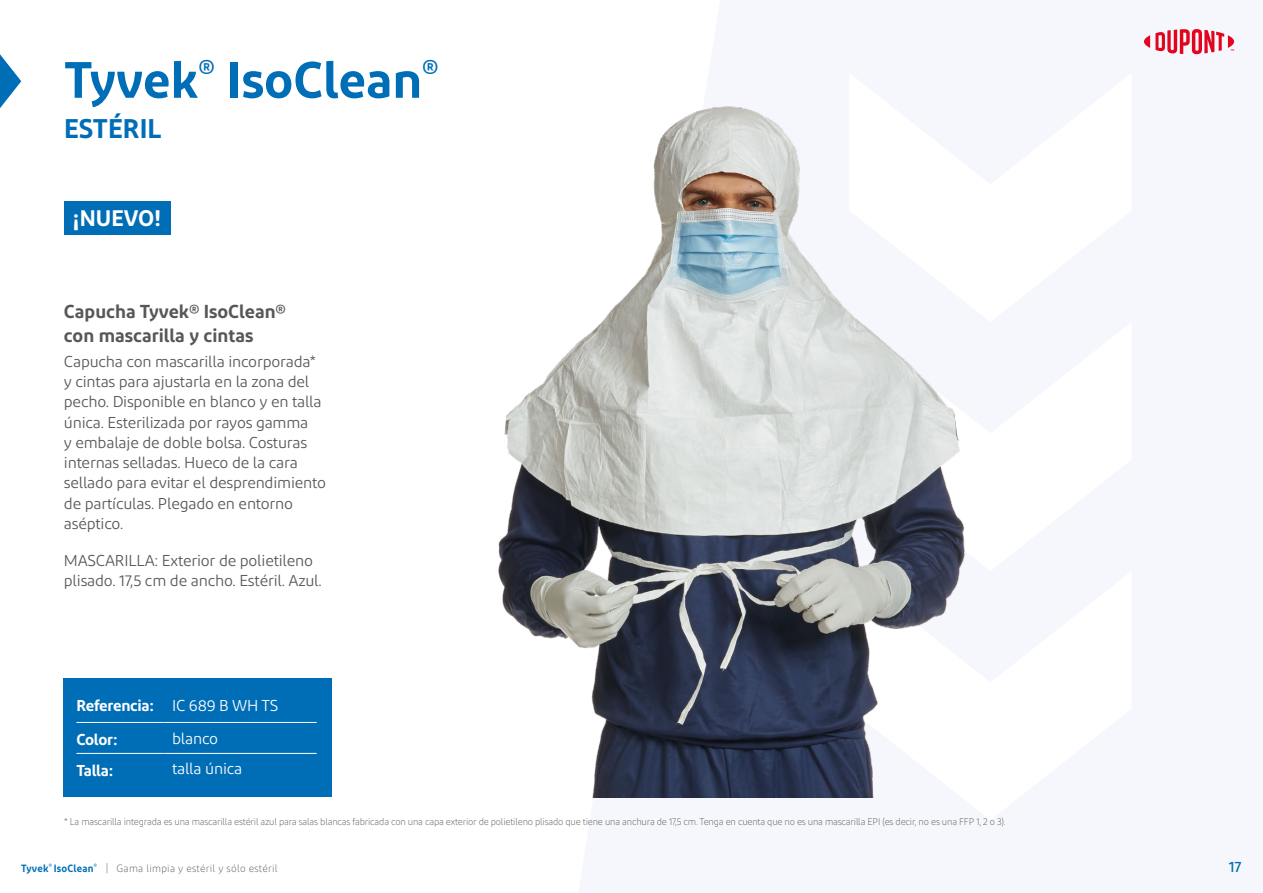
<style>
.page{position:relative;width:1263px;height:893px;background:#fff}
.page>*{position:absolute;margin:0;border:0;box-sizing:border-box;transform-origin:0 0}
.Titre_Garment___Acce{font:600 51px "Diodrum";color:#006eb7}
.Titre_Garment___Acce-2{font:600 27px "Diodrum";color:#006eb7}
.t1{font:600 22.5px "Diodrum";color:#fff}
.Sous-titre_niv2{font:600 18.75px/24px "Diodrum";color:#575756}
.Texte_gauche{font:15.75px/20.2px "Diodrum";letter-spacing:-.015em;color:#575756}
.Texte_gauche-2{font:15.75px "Diodrum";letter-spacing:-.015em;color:#fff}
.Texte_gauche-3{font:600 15.75px "Diodrum";letter-spacing:-.015em;color:#fff}
.t2{font:500 15px "Diodrum";color:#006eb7}
.t3{font:300 10.5px "Diodrum";letter-spacing:.025em;color:#575756;scale:.95 1}
.t4{font:600 10.5px "Diodrum";letter-spacing:.025em;color:#006eb7;scale:.95 1}
.Note_bas_de_page{font:300 9.75px "Diodrum";letter-spacing:-.02em;color:#575756;scale:.95 1}
</style>
<div class="page">
<svg style="left:0;top:54px;width:21px;height:54px"></svg>
<div style="left:64px;top:678px;width:268px;height:119px;background:#006eb7"></div>
<hr style="left:76px;top:722px;width:88px;height:1px;background:#fff">
<hr style="left:164px;top:722px;width:153px;height:1px;background:#fff">
<hr style="left:76px;top:753px;width:88px;height:1px;background:#fff">
<hr style="left:164px;top:753px;width:153px;height:1px;background:#fff">
<div style="left:64px;top:201px;width:107px;height:34px;background:#006eb7"></div>
<img style="left:498px;top:106px;width:468px;height:691px">
<svg style="left:1144px;top:29px;width:90px;height:25px"></svg>
<p class="Titre_Garment___Acce" style="left:64px;top:47px;width:376px">Tyvek<sup>®</sup> IsoClean<sup>®</sup></p>
<p class="Titre_Garment___Acce-2" style="left:64px;top:111px;width:99px">ESTÉRIL</p>
<p class="t1" style="left:73px;top:204px;width:90px">¡NUEVO!</p>
<p class="Sous-titre_niv2" style="left:64px;top:299px;width:224px">Capucha Tyvek® IsoClean® con mascarilla y cintas</p>
<p class="Texte_gauche" style="left:64px;top:351px;width:264px">Capucha con mascarilla incorporada* y cintas para ajustarla en la zona del pecho. Disponible en blanco y en talla única. Esterilizada por rayos gamma<br>y embalaje de doble bolsa. Costuras internas selladas. Hueco de la cara sellado para evitar el desprendimiento de partículas. Plegado en entorno aséptico.</p>
<p class="Texte_gauche" style="left:64px;top:550px;width:259px">MASCARILLA: Exterior de polietileno plisado. 17,5 cm de ancho. Estéril. Azul.</p>
<p class="Texte_gauche-3" style="left:76px;top:696px;width:79px">Referencia:</p>
<p class="Texte_gauche-2" style="left:172px;top:696px;width:108px">IC 689 B WH TS</p>
<p class="Texte_gauche-3" style="left:76px;top:729px;width:43px">Color:</p>
<p class="Texte_gauche-2" style="left:172px;top:729px;width:48px">blanco</p>
<p class="Texte_gauche-3" style="left:76px;top:760px;width:38px">Talla:</p>
<p class="Texte_gauche-2" style="left:172px;top:759px;width:72px">talla única</p>
<p class="Note_bas_de_page" style="left:64px;top:816px;width:992px">* La mascarilla integrada es una mascarilla estéril azul para salas blancas fabricada con una capa exterior de polietileno plisado que tiene una anchura de 17,5 cm. Tenga en cuenta que no es una mascarilla EPI (es decir, no es una FFP 1, 2 o 3).</p>
<p class="t4" style="left:21px;top:861px;width:81px">Tyvek<sup>®</sup> IsoClean<sup>®</sup></p>
<p class="t3" style="left:106px;top:862px;width:182px">| Gama limpia y estéril y sólo estéril</p>
<p class="t2" style="left:1229px;top:857px;width:14px">17</p>
</div>
